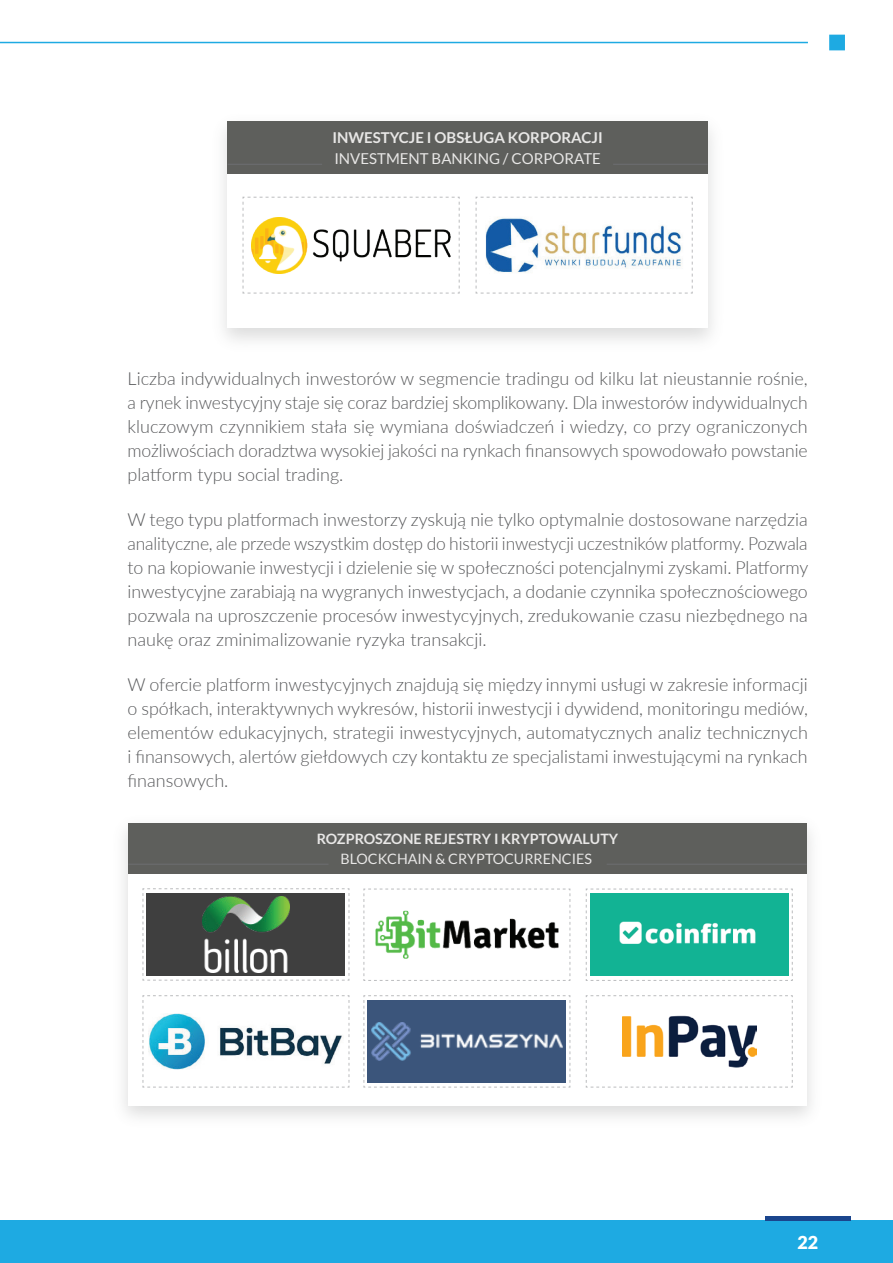
<style>
.page{position:relative;width:893px;height:1263px;background:#fff}
.page>*{position:absolute;margin:0;border:0;box-sizing:border-box;transform-origin:0 0}
.t1{font:300 18px/24px "Lato";color:#57585a;text-align:justify}
.t2{font:900 18px "Lato";color:#fff}
.t3{font:700 15px "Lato";color:#e8e7e6}
.t4{font:15px "Lato";color:#e8e7e6}
.t5{font:700 14.25px "Lato";color:#e8e7e6}
.t6{font:14.25px "Lato";color:#e8e7e6}
</style>
<div class="page">
<div style="left:0;top:1220px;width:893px;height:43px;background:#1eaae2"></div>
<hr style="left:765px;top:1216px;width:85px;height:4px;background:#1a458d">
<div style="left:829px;top:35px;width:16px;height:15px;background:#1eaae2"></div>
<hr style="left:0;top:42px;width:808px;height:1px;background:#1eaae2">
<img style="left:223px;top:121px;width:490px;height:220px">
<div style="left:228px;top:121px;width:480px;height:207px;background:#fff"></div>
<div style="left:228px;top:121px;width:480px;height:53px;background:#5e5f5c"></div>
<hr style="left:228px;top:164px;width:94px;height:1px;background:#6d6e71">
<hr style="left:613px;top:164px;width:95px;height:1px;background:#6d6e71">
<svg style="left:242px;top:196px;width:218px;height:98px"></svg>
<img style="left:251px;top:217px;width:200px;height:56px">
<svg style="left:475px;top:196px;width:218px;height:98px"></svg>
<img style="left:485px;top:213px;width:198px;height:64px">
<svg style="left:585px;top:888px;width:208px;height:93px"></svg>
<div style="left:590px;top:893px;width:199px;height:83px;background:#12b394"></div>
<img style="left:619px;top:921px;width:137px;height:23px">
<svg style="left:363px;top:888px;width:208px;height:93px"></svg>
<img style="left:375px;top:911px;width:183px;height:48px">
<img style="left:171px;top:873px;width:150px;height:1px">
<svg style="left:142px;top:888px;width:208px;height:93px"></svg>
<div style="left:147px;top:893px;width:198px;height:83px;background:#3f3f3f"></div>
<img style="left:203px;top:897px;width:86px;height:75px">
<svg style="left:585px;top:995px;width:208px;height:93px"></svg>
<img style="left:622px;top:1009px;width:134px;height:65px">
<svg style="left:363px;top:995px;width:208px;height:93px"></svg>
<div style="left:367px;top:1000px;width:199px;height:83px;background:#3b557b"></div>
<img style="left:372px;top:1022px;width:190px;height:38px">
<svg style="left:142px;top:995px;width:208px;height:93px"></svg>
<img style="left:149px;top:1013px;width:194px;height:57px">
<div style="left:128px;top:823px;width:679px;height:50px;background:#5e5f5c"></div>
<hr style="left:128px;top:864px;width:201px;height:1px;background:#6d6e71">
<hr style="left:607px;top:864px;width:200px;height:1px;background:#6d6e71">
<p class="t3" style="left:332px;top:129px;width:272px">INWESTYCJE I OBSŁUGA KORPORACJI</p>
<p class="t4" style="left:334px;top:150px;width:268px">INVESTMENT BANKING / CORPORATE</p>
<p class="t1" style="left:128px;top:365px;width:682px">Liczba indywidualnych inwestorów w segmencie tradingu od kilku lat nieustannie rośnie, a rynek inwestycyjny staje się coraz bardziej skomplikowany. Dla inwestorów indywidualnych kluczowym czynnikiem stała się wymiana doświadczeń i wiedzy, co przy ograniczonych możliwościach doradztwa wysokiej jakości na rynkach finansowych spowodowało powstanie platform typu social trading.</p>
<p class="t1" style="left:128px;top:507px;width:682px">W tego typu platformach inwestorzy zyskują nie tylko optymalnie dostosowane narzędzia analityczne, ale przede wszystkim dostęp do historii inwestycji uczestników platformy. Pozwala to na kopiowanie inwestycji i dzielenie się w społeczności potencjalnymi zyskami. Platformy inwestycyjne zarabiają na wygranych inwestycjach, a dodanie czynnika społecznościowego pozwala na uproszczenie procesów inwestycyjnych, zredukowanie czasu niezbędnego na naukę oraz zminimalizowanie ryzyka transakcji.</p>
<p class="t1" style="left:128px;top:672px;width:682px">W ofercie platform inwestycyjnych znajdują się między innymi usługi w zakresie informacji o spółkach, interaktywnych wykresów, historii inwestycji i dywidend, monitoringu mediów, elementów edukacyjnych, strategii inwestycyjnych, automatycznych analiz technicznych i finansowych, alertów giełdowych czy kontaktu ze specjalistami inwestującymi na rynkach finansowych.</p>
<p class="t5" style="left:317px;top:830px;width:303px">ROZPROSZONE REJESTRY I KRYPTOWALUTY</p>
<p class="t6" style="left:340px;top:851px;width:253px">BLOCKCHAIN &amp; CRYPTOCURRENCIES</p>
<p class="t2" style="left:797px;top:1229px;width:22px">22</p>
</div>
